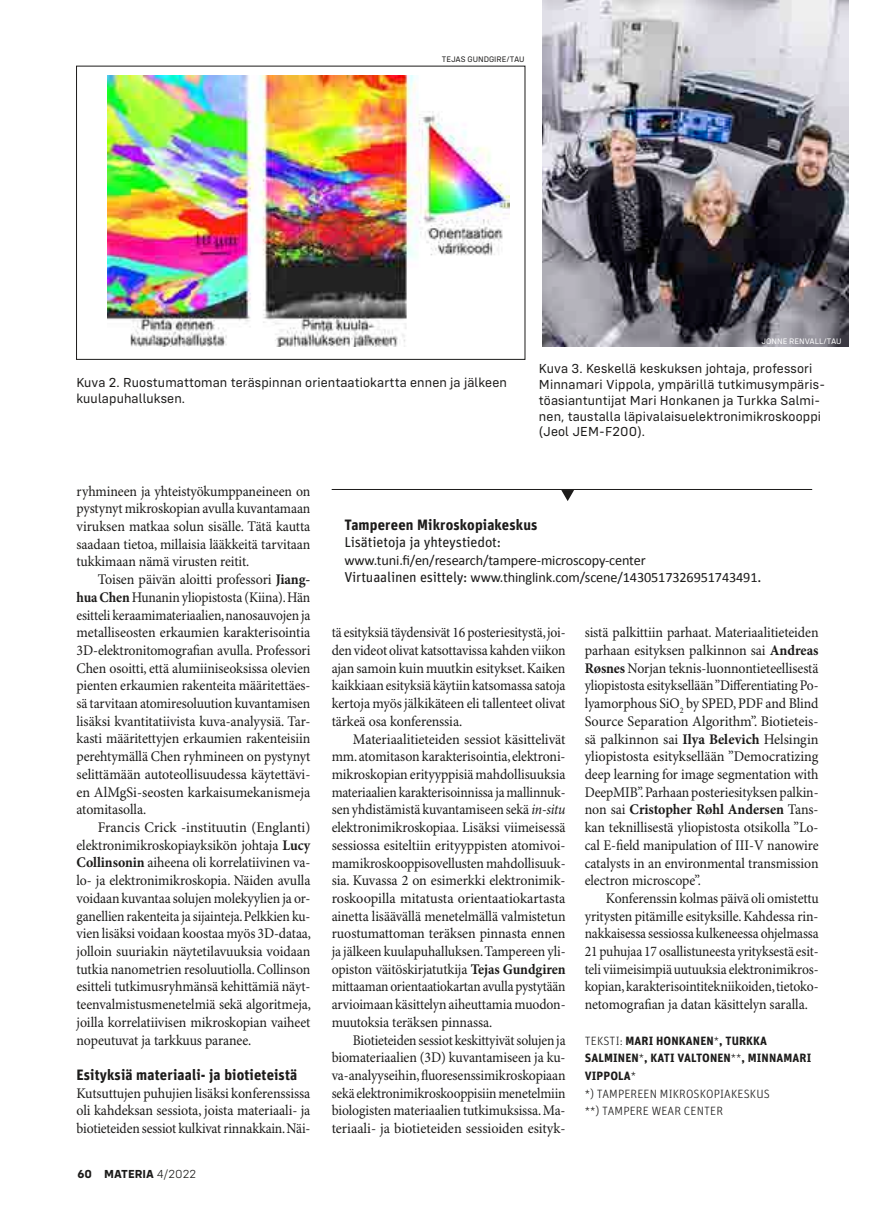
<style>
.page{position:relative;width:893px;height:1221px;background:#fff}
.page>*{position:absolute;margin:0;border:0;box-sizing:border-box;transform-origin:0 0}
.t1{font:700 15px "Unit Pro";letter-spacing:.01em;color:#1c1b1a}
.t2{font:14.7px/17.7px "Minion Pro";letter-spacing:-.005em;color:#1c1b1a;text-align:justify}
.t3{font:14.7px/17.7px "Minion Pro";letter-spacing:-.005em;color:#1c1b1a;text-align:justify;scale:.94 1}
.t4{font:14.7px/17.7px "Minion Pro";letter-spacing:-.005em;color:#1c1b1a;text-align:justify;scale:.96 1}
.t5{font:14.7px/17.7px "Minion Pro";letter-spacing:-.005em;color:#1c1b1a;text-align:justify;scale:.93 1}
.t6{font:14.7px/17.7px "Minion Pro";letter-spacing:-.005em;color:#1c1b1a;text-align:justify;scale:.92 1}
.t7{font:14.7px/17.7px "Minion Pro";letter-spacing:-.005em;color:#1c1b1a;text-align:justify;scale:.95 1}
.t8{font:14.25px/17.2px "Calibri";letter-spacing:-.01em;color:#1c1b1a}
.t9{font:14.25px "Unit Pro";letter-spacing:-.01em;color:#1c1b1a}
.t10{font:13.5px/15.8px "Config";letter-spacing:.01em;color:#1c1b1a}
.t11{font:300 12px/17.7px "Unit Pro";letter-spacing:.01em;color:#1c1b1a}
.t12{font:700 12px "Config";color:#1c1b1a}
.t13{font:8.25px "Config";color:#1c1b1a}
.t14{font:8.25px "Config";color:#fff}
.s1{font-weight:700}
.s2{font-weight:300}
.s3{font-family:"Unit Pro"}
.s4{font-style:italic}
</style>
<div class="page">
<svg style="left:561px;top:490px;width:13px;height:11px"></svg>
<hr style="left:332px;top:489px;width:480px;height:1px;background:#1c1b1a">
<img style="left:107px;top:75px;width:402px;height:271px">
<img style="left:542px;top:0;width:306px;height:346px">
<p class="t13" style="left:442px;top:54px;width:84px">TEJAS GUNDGIRE/TAU</p>
<p class="t10" style="left:76px;top:374px;width:432px">Kuva 2. Ruostumattoman teräspinnan orientaatiokartta ennen ja jälkeen kuulapuhalluksen.</p>
<p class="t14" style="left:761px;top:336px;width:82px">JONNE RENVALL/TAU</p>
<p class="t10" style="left:539px;top:361px;width:288px">Kuva 3. Keskellä keskuksen johtaja, professori Minnamari Vippola, ympärillä tutkimusympäris&shy;töasiantuntijat Mari Honkanen ja Turkka Salmi&shy;nen, taustalla läpivalaisuelektronimikroskooppi (Jeol JEM-F200).</p>
<p class="t3" style="left:77px;top:482px;width:250px">ryhmineen ja yhteistyökumppaneineen on pystynyt mikroskopian avulla kuvantamaan viruksen matkaa solun sisälle. Tätä kautta saadaan tietoa, millaisia lääkkeitä tarvitaan tukkimaan nämä virusten reitit.</p>
<p class="t4" style="left:77px;top:571px;width:245px;text-indent:21px">Toisen päivän aloitti professori <span class="s1">Jiang&shy;hua Chen</span> Hunanin yliopistosta (Kiina). Hän esitteli keraamimateriaalien, nanosauvojen ja metalliseosten erkaumien karakterisointia 3D-elektronitomografian avulla. Professori Chen osoitti, että alumiiniseoksissa olevien pienten erkaumien rakenteita määritettäes&shy;sä tarvitaan atomiresoluution kuvantamisen lisäksi kvantitatiivista kuva-analyysiä. Tar&shy;kasti määritettyjen erkaumien rakenteisiin perehtymällä Chen ryhmineen on pystynyt selittämään autoteollisuudessa käytettävi&shy;en AlMgSi-seosten karkaisumekanismeja atomitasolla.</p>
<p class="t2" style="left:77px;top:819px;width:236px;text-indent:21px">Francis Crick -instituutin (Englanti) elektronimikroskopiayksikön johtaja <span class="s1">Lucy Collinsonin</span> aiheena oli korrelatiivinen va&shy;lo- ja elektronimikroskopia. Näiden avulla voidaan kuvantaa solujen molekyylien ja or&shy;ganellien rakenteita ja sijainteja. Pelkkien ku&shy;vien lisäksi voidaan koostaa myös 3D-dataa, jolloin suuriakin näytetilavuuksia voidaan tutkia nanometrien resoluutiolla. Collinson esitteli tutkimusryhmänsä kehittämiä näyt&shy;teenvalmistusmenetelmiä sekä algoritmeja, joilla korrelatiivisen mikroskopian vaiheet nopeutuvat ja tarkkuus paranee.</p>
<p class="t1" style="left:77px;top:1063px;width:222px">Esityksiä materiaali- ja biotieteistä</p>
<p class="t7" style="left:77px;top:1084px;width:248px">Kutsuttujen puhujien lisäksi konferenssissa oli kahdeksan sessiota, joista materiaali- ja biotieteiden sessiot kulkivat rinnakkain. Näi-</p>
<p class="t12" style="left:78px;top:1166px;width:120px">60 MATERIA <span class="s2">4/2022</span></p>
<p class="t1" style="left:344px;top:513px;width:195px">Tampereen Mikroskopiakeskus</p>
<p class="t9" style="left:344px;top:532px;width:158px">Lisätietoja ja yhteystiedot:</p>
<p class="t8" style="left:344px;top:551px;width:418px">www.tuni.fi/en/research/tampere-microscopy-center<br><span class="s3">Virtuaalinen esittely:</span> www.thinglink.com/scene/1430517326951743491<span class="s3">.</span></p>
<p class="t5" style="left:332px;top:624px;width:253px">tä esityksiä täydensivät 16 posteriesitystä, joi&shy;den videot olivat katsottavissa kahden viikon ajan samoin kuin muutkin esitykset. Kaiken kaikkiaan esityksiä käytiin katsomassa satoja kertoja myös jälkikäteen eli tallenteet olivat tärkeä osa konferenssia.</p>
<p class="t2" style="left:332px;top:730px;width:235px;text-indent:21px">Materiaalitieteiden sessiot käsittelivät mm. atomitason karakterisointia, elektroni&shy;mikroskopian erityyppisiä mahdollisuuksia materiaalien karakterisoinnissa ja mallinnuk&shy;sen yhdistämistä kuvantamiseen sekä <span class="s4">in-situ </span>elektronimikroskopiaa. Lisäksi viimeisessä sessiossa esiteltiin erityyppisten atomivoi&shy;mamikroskooppisovellusten mahdollisuuk&shy;sia. Kuvassa 2 on esimerkki elektronimik&shy;roskoopilla mitatusta orientaatiokartasta ainetta lisäävällä menetelmällä valmistetun ruostumattoman teräksen pinnasta ennen ja jälkeen kuulapuhalluksen. Tampereen yli&shy;opiston väitöskirjatutkija <span class="s1">Tejas Gundgiren </span>mittaaman orientaatiokartan avulla pystytään arvioimaan käsittelyn aiheuttamia muodon&shy;muutoksia teräksen pinnassa.</p>
<p class="t6" style="left:332px;top:1031px;width:256px;text-indent:21px">Biotieteiden sessiot keskittyivät solujen ja biomateriaalien (3D) kuvantamiseen ja ku&shy;va-analyyseihin, fluoresenssimikroskopiaan sekä elektronimikroskooppisiin menetelmiin biologisten materiaalien tutkimuksissa. Ma&shy;teriaali- ja biotieteiden sessioiden esityk-</p>
<p class="t3" style="left:585px;top:624px;width:250px">sistä palkittiin parhaat. Materiaalitieteiden parhaan esityksen palkinnon sai <span class="s1">Andreas Røsnes</span> Norjan teknis-luonnontieteellisestä yliopistosta esityksellään ”Differentiating Po&shy;lyamorphous SiO<sub>2</sub> by SPED, PDF and Blind Source Separation Algorithm”. Biotieteis&shy;sä palkinnon sai <span class="s1">Ilya Belevich</span> Helsingin yliopistosta esityksellään ”Democratizing deep learning for image segmentation with DeepMIB”. Parhaan posteriesityksen palkin&shy;non sai <span class="s1">Cristopher Røhl Andersen</span> Tans&shy;kan teknillisestä yliopistosta otsikolla ”Lo&shy;cal E-field manipulation of III-V nanowire catalysts in an environmental transmission electron microscope”.</p>
<p class="t5" style="left:585px;top:889px;width:253px;text-indent:21px">Konferenssin kolmas päivä oli omistettu yritysten pitämille esityksille. Kahdessa rin&shy;nakkaisessa sessiossa kulkeneessa ohjelmassa 21 puhujaa 17 osallistuneesta yrityksestä esit&shy;teli viimeisimpiä uutuuksia elektronimikros&shy;kopian, karakterisointitekniikoiden, tietoko&shy;netomografian ja datan käsittelyn saralla.</p>
<p class="t11" style="left:585px;top:1031px;width:228px">TEKSTI: <span class="s1">MARI HONKANEN</span>*<span class="s1">, TURKKA<br>SALMINEN</span>*<span class="s1">, KATI VALTONEN</span>**<span class="s1">, MINNAMARI<br>VIPPOLA</span>*<br>*) TAMPEREEN MIKROSKOPIAKESKUS<br>**) TAMPERE WEAR CENTER</p>
</div>
